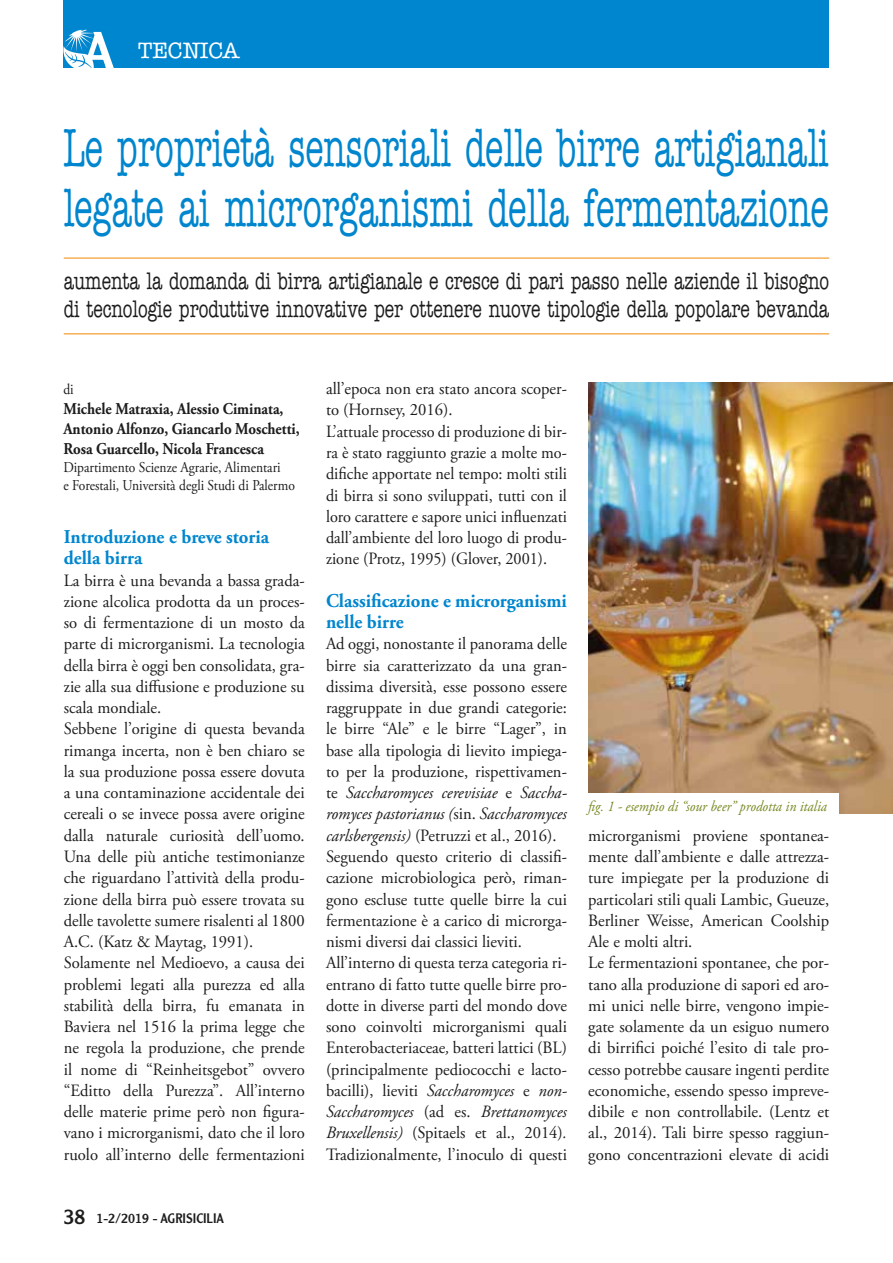
<style>
.page{position:relative;width:893px;height:1263px;background:#fff}
.page>*{position:absolute;margin:0;border:0;box-sizing:border-box;transform-origin:0 0}
.t1{font:500 54px/60px "American Typewriter";color:#0086ce;scale:.62 1}
.t2{font:500 24px/28.5px "American Typewriter";color:#1c1c1b;scale:.72 1}
.t3{font:500 22.5px "American Typewriter";color:#fff}
.t4{font:700 19.5px/21.3px "Adobe Garamond Pro";color:#0086ce;scale:.96 1}
.t5{font:17.25px/21.3px "Adobe Garamond Pro";color:#1c1c1b;scale:.96 1}
.t6{font:700 16.5px/19.8px "Adobe Garamond Pro";color:#1c1c1b;scale:.9 1}
.t7{font:15px/18px "Adobe Garamond Pro";color:#1c1c1b;scale:.9 1}
.t8{font:italic 15px "Adobe Garamond Pro";color:#798822;scale:.92 1}
.t9{font:13.5px "Clearface Gothic LH";color:#1c1c1b}
.s1{font-size:21px}
.s2{font-style:italic}
</style>
<div class="page">
<div style="left:64px;top:0;width:765px;height:68px;background:#0086ce"></div>
<svg style="left:63px;top:30px;width:51px;height:38px"></svg>
<hr style="left:64px;top:258px;width:765px;height:1px;background:#f18700">
<hr style="left:64px;top:333px;width:765px;height:1px;background:#f18700">
<img style="left:588px;top:383px;width:305px;height:430px">
<div style="left:580px;top:793px;width:258px;height:24px;background:#fff"></div>
<h3 class="t3" style="left:138px;top:38px;width:103px">TECNICA</h3>
<h1 class="t1" style="left:63px;top:119px;width:1236px">Le proprietà sensoriali delle birre artigianali legate ai microrganismi della fermentazione</h1>
<h2 class="t2" style="left:64px;top:267px;width:1065px">aumenta la domanda di birra artigianale e cresce di pari passo nelle aziende il bisogno di tecnologie produttive innovative per ottenere nuove tipologie della popolare bevanda</h2>
<p class="t7" style="left:63px;top:381px;width:13px">di</p>
<p class="t6" style="left:63px;top:399px;width:264px">Michele Matraxia, Alessio Ciminata,<br>Antonio Alfonzo, Giancarlo Moschetti,<br>Rosa Guarcello, Nicola Francesca</p>
<p class="t7" style="left:63px;top:458px;width:259px">Dipartimento Scienze Agrarie, Alimentari<br>e Forestali, Università degli Studi di Palermo</p>
<p class="t4" style="left:64px;top:527px;width:215px">Introduzione e breve storia della birra</p>
<p class="t5" style="left:64px;top:570px;width:253px">La birra è una bevanda a bassa grada&shy;zione alcolica prodotta da un proces&shy;so di fermentazione di un mosto da parte di microrganismi. La tecnologia della birra è oggi ben consolidata, gra&shy;zie alla sua diffusione e produzione su scala mondiale.<br>Sebbene l’origine di questa bevanda rimanga incerta, non è ben chiaro se la sua produzione possa essere dovuta a una contaminazione accidentale dei cereali o se invece possa avere origine dalla naturale curiosità dell’uomo.<br>Una delle più antiche testimonianze che riguardano l’attività della produ&shy;zione della birra può essere trovata su delle tavolette sumere risalenti al 1800<br>A.C. (Katz &amp; Maytag, 1991).<br>Solamente nel Medioevo, a causa dei problemi legati alla purezza ed alla stabilità della birra, fu emanata in Baviera nel 1516 la prima legge che ne regola la produzione, che prende il nome di “Reinheitsgebot” ovvero “Editto della Purezza”. All’interno delle materie prime però non figura&shy;vano i microrganismi, dato che il loro ruolo all’interno delle fermentazioni</p>
<p class="t9" style="left:64px;top:1209px;width:162px"><span class="s1">38</span> 1-2/2019 - AGRISICILIA</p>
<p class="t5" style="left:326px;top:379px;width:252px">all’epoca non era stato ancora scoper&shy;to (Hornsey, 2016).<br>L’attuale processo di produzione di bir&shy;ra è stato raggiunto grazie a molte mo&shy;difiche apportate nel tempo: molti stili di birra si sono sviluppati, tutti con il loro carattere e sapore unici influenzati dall’ambiente del loro luogo di produ&shy;zione (Protz, 1995) (Glover, 2001).</p>
<p class="t4" style="left:326px;top:590px;width:253px">Classificazione e microrganismi nelle birre</p>
<p class="t5" style="left:326px;top:634px;width:253px">Ad oggi, nonostante il panorama delle birre sia caratterizzato da una gran&shy;dissima diversità, esse possono essere raggruppate in due grandi categorie: le birre “Ale” e le birre “Lager”, in base alla tipologia di lievito impiega&shy;to per la produzione, rispettivamen&shy;te <span class="s2">Saccharomyces cerevisiae</span> e <span class="s2">Saccha&shy;romyces pastorianus (</span>sin. <span class="s2">Saccharomyces carlsbergensis)</span> (Petruzzi et al., 2016).<br>Seguendo questo criterio di classifi&shy;cazione microbiologica però, riman&shy;gono escluse tutte quelle birre la cui fermentazione è a carico di microrga&shy;nismi diversi dai classici lieviti.<br>All’interno di questa terza categoria ri&shy;entrano di fatto tutte quelle birre pro&shy;dotte in diverse parti del mondo dove sono coinvolti microrganismi quali Enterobacteriaceae<span class="s2">,</span> batteri lattici (BL) (principalmente pediococchi e lacto&shy;bacilli), lieviti <span class="s2">Saccharomyces</span> e <span class="s2">non-Saccharomyces</span> (ad es. <span class="s2">Brettanomyces Bruxellensis)</span> (Spitaels et al., 2014)<span class="s2">.<br></span>Tradizionalmente, l’inoculo di questi</p>
<p class="t8" style="left:588px;top:797px;width:261px">fig. 1 - esempio di “sour beer” prodotta in italia</p>
<p class="t5" style="left:588px;top:825px;width:253px">microrganismi proviene spontanea&shy;mente dall’ambiente e dalle attrezza&shy;ture impiegate per la produzione di particolari stili quali Lambic, Gueuze, Berliner Weisse, American Coolship Ale e molti altri.<br>Le fermentazioni spontanee, che por&shy;tano alla produzione di sapori ed aro&shy;mi unici nelle birre, vengono impie&shy;gate solamente da un esiguo numero di birrifici poiché l’esito di tale pro&shy;cesso potrebbe causare ingenti perdite economiche, essendo spesso impreve&shy;dibile e non controllabile. (Lentz et al., 2014). Tali birre spesso raggiun&shy;gono concentrazioni elevate di acidi</p>
</div>
